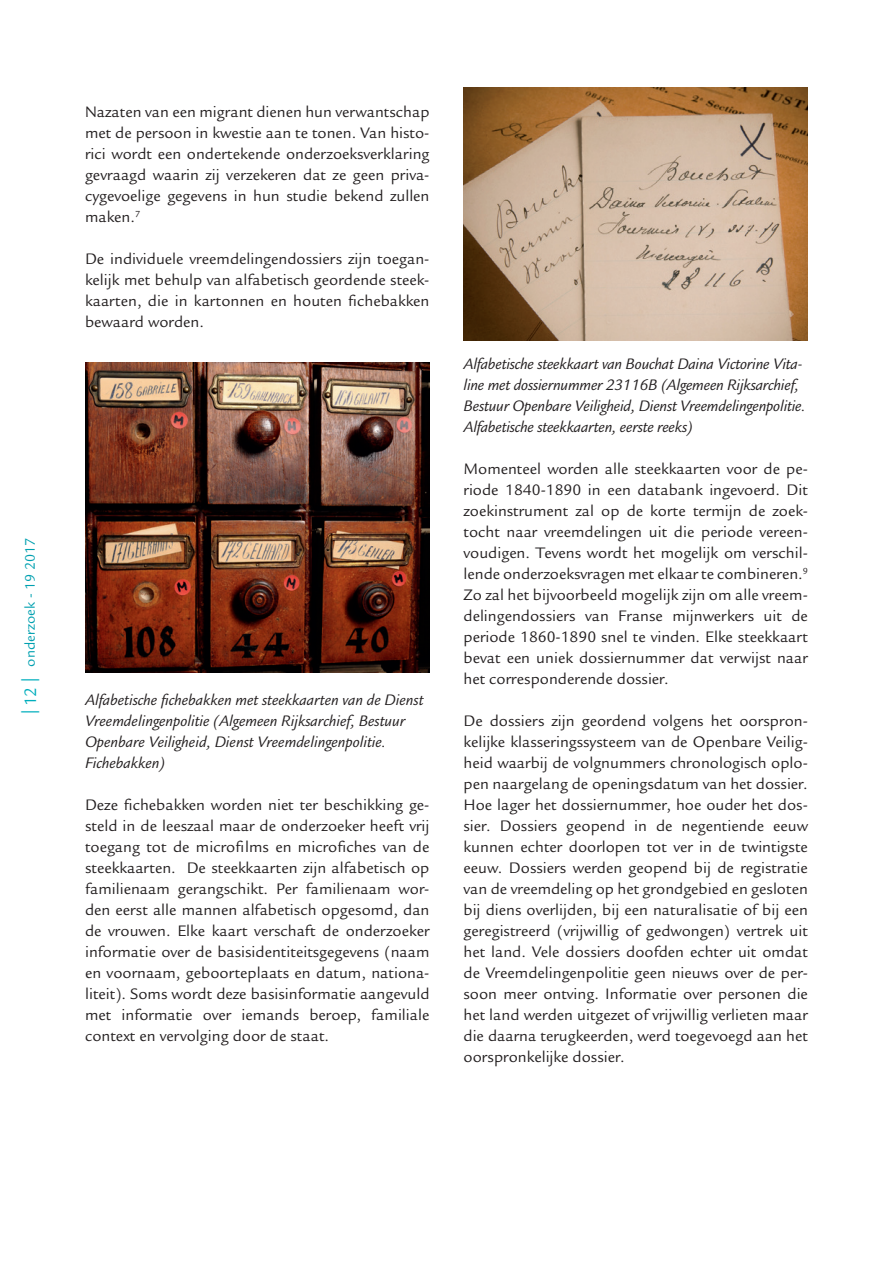
<style>
.page{position:relative;width:893px;height:1263px;background:#fff}
.page>*{position:absolute;margin:0;border:0;box-sizing:border-box;transform-origin:0 0}
.Tekst{font:16.5px/21px "Legacy Sans Std";color:#231f20;text-align:justify}
.t1{font:italic 16.5px/21px "Legacy Sans Std";letter-spacing:-.01em;color:#231f20}
.t2{font:15px "Legacy Sans Std";color:#00a0b0}
.s1{font-family:"Myriad Pro";font-size:18px;color:#00aebd}
.s2{font-size:18px;color:#00aebd}
</style>
<div class="page">
<img style="left:85px;top:363px;width:344px;height:310px">
<img style="left:463px;top:87px;width:345px;height:254px">
<p class="t2" style="left:22px;top:714px;width:178px;rotate:-90deg"><span class="s1">|</span> <span class="s2">12</span> <span class="s1">|</span> onderzoek - 19 2017</p>
<p class="Tekst" style="left:85px;top:101px;width:346px">Nazaten van een migrant dienen hun verwantschap met de persoon in kwestie aan te tonen. Van histo&shy;rici wordt een ondertekende onderzoeksverklaring gevraagd waarin zij verzekeren dat ze geen priva&shy;cygevoelige gegevens in hun studie bekend zullen maken.<sup>7</sup></p>
<p class="Tekst" style="left:85px;top:248px;width:346px">De individuele vreemdelingendossiers zijn toegan&shy;kelijk met behulp van alfabetisch geordende steek&shy;kaarten, die in kartonnen en houten fichebakken bewaard worden.</p>
<p class="t1" style="left:85px;top:690px;width:340px">Alfabetische fichebakken met steekkaarten van de Dienst Vreemdelingenpolitie (Algemeen Rijksarchief, Bestuur Openbare Veiligheid, Dienst Vreemdelingenpolitie.<br>Fichebakken)</p>
<p class="Tekst" style="left:85px;top:794px;width:346px">Deze fichebakken worden niet ter beschikking ge&shy;steld in de leeszaal maar de onderzoeker heeft vrij toegang tot de microfilms en microfiches van de steekkaarten. De steekkaarten zijn alfabetisch op familienaam gerangschikt. Per familienaam wor&shy;den eerst alle mannen alfabetisch opgesomd, dan de vrouwen. Elke kaart verschaft de onderzoeker informatie over de basisidentiteitsgegevens (naam en voornaam, geboorteplaats en datum, nationa&shy;liteit). Soms wordt deze basisinformatie aangevuld met informatie over iemands beroep, familiale context en vervolging door de staat.</p>
<p class="t1" style="left:463px;top:354px;width:344px">Alfabetische steekkaart van Bouchat Daina Victorine Vita&shy;line met dossiernummer 23116B (Algemeen Rijksarchief, Bestuur Openbare Veiligheid, Dienst Vreemdelingenpolitie.<br>Alfabetische steekkaarten, eerste reeks)</p>
<p class="Tekst" style="left:463px;top:458px;width:346px">Momenteel worden alle steekkaarten voor de pe&shy;riode 1840-1890 in een databank ingevoerd. Dit zoekinstrument zal op de korte termijn de zoek&shy;tocht naar vreemdelingen uit die periode vereen&shy;voudigen. Tevens wordt het mogelijk om verschil&shy;lende onderzoeksvragen met elkaar te combineren.<sup>9<br></sup>Zo zal het bijvoorbeeld mogelijk zijn om alle vreem&shy;delingendossiers van Franse mijnwerkers uit de periode 1860-1890 snel te vinden. Elke steekkaart bevat een uniek dossiernummer dat verwijst naar het corresponderende dossier.</p>
<p class="Tekst" style="left:463px;top:710px;width:346px">De dossiers zijn geordend volgens het oorspron&shy;kelijke klasseringssysteem van de Openbare Veilig&shy;heid waarbij de volgnummers chronologisch oplo&shy;pen naargelang de openingsdatum van het dossier.<br>Hoe lager het dossiernummer, hoe ouder het dos&shy;sier. Dossiers geopend in de negentiende eeuw kunnen echter doorlopen tot ver in de twintigste eeuw. Dossiers werden geopend bij de registratie van de vreemdeling op het grondgebied en gesloten bij diens overlijden, bij een naturalisatie of bij een geregistreerd (vrijwillig of gedwongen) vertrek uit het land. Vele dossiers doofden echter uit omdat de Vreemdelingenpolitie geen nieuws over de per&shy;soon meer ontving. Informatie over personen die het land werden uitgezet of vrijwillig verlieten maar die daarna terugkeerden, werd toegevoegd aan het oorspronkelijke dossier.</p>
</div>
